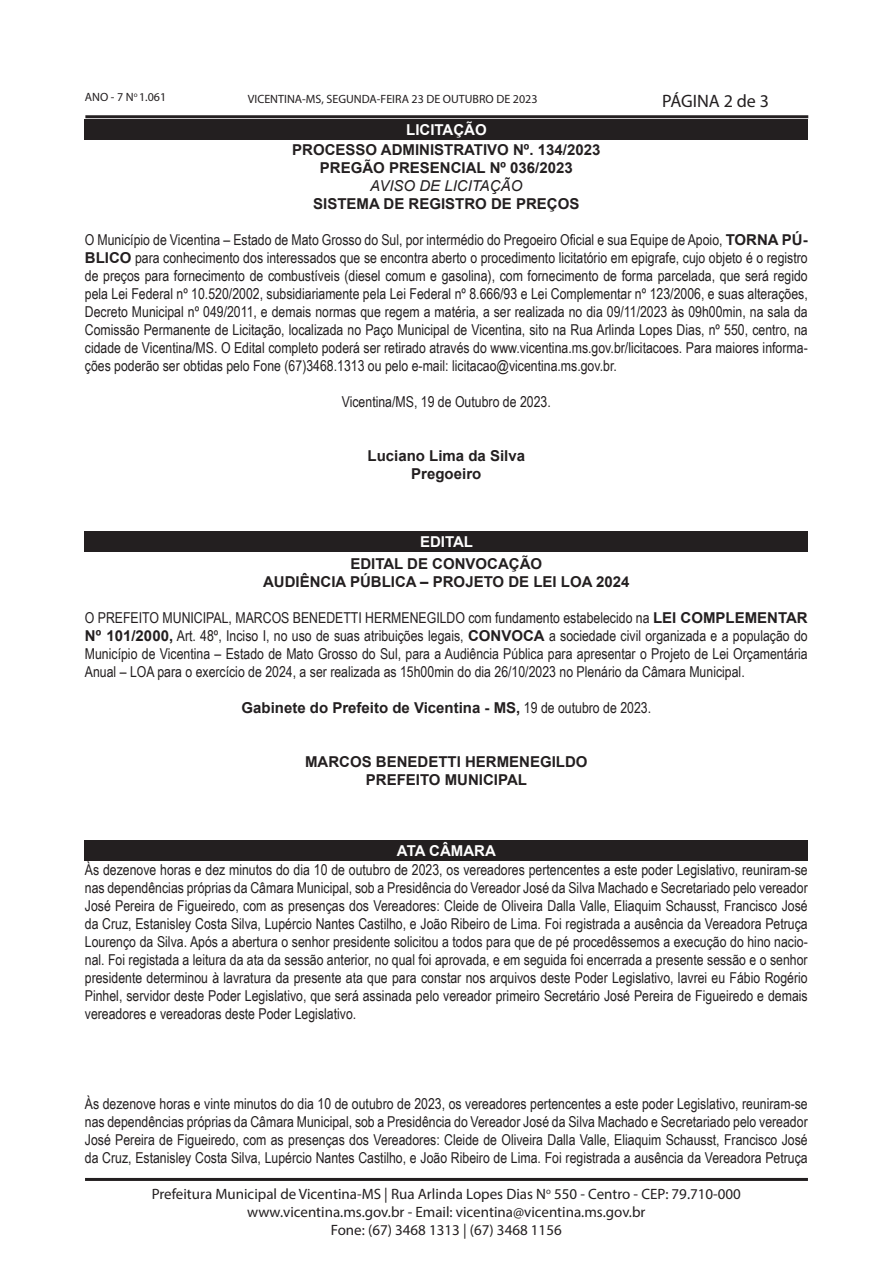
<style>
.page{position:relative;width:893px;height:1263px;background:#fff}
.page>*{position:absolute;margin:0;border:0;box-sizing:border-box;transform-origin:0 0}
.t1{font:18px "Myriad Pro";color:#231f20}
.t2{font:15px/18px "Arial Narrow";color:#231f20;text-align:justify}
.t3{font:700 15px "Arial";color:#231f20}
.t4{font:15px/18px "Myriad Pro";color:#231f20;text-align:center}
.t5{font:700 15px "Arial";color:#fff}
.t6{font:italic 15px "Arial";color:#231f20}
.t7{font:12px "Myriad Pro";color:#231f20}
.s1{font-family:"Arial";font-weight:700}
.s2{font-family:"Arial Narrow";font-weight:400}
</style>
<div class="page">
<hr style="left:85px;top:115px;width:723px;height:3px;background:#231f20">
<hr style="left:85px;top:1178px;width:723px;height:3px;background:#231f20">
<div style="left:85px;top:119px;width:723px;height:21px;background:#231f20"></div>
<div style="left:85px;top:531px;width:723px;height:21px;background:#231f20"></div>
<div style="left:85px;top:840px;width:723px;height:21px;background:#231f20"></div>
<p class="t7" style="left:85px;top:90px;width:83px">ANO - 7 N<sup>o</sup> 1.061</p>
<p class="t7" style="left:248px;top:91px;width:291px">VICENTINA-MS, SEGUNDA-FEIRA 23 DE OUTUBRO DE 2023</p>
<p class="t5" style="left:406px;top:119px;width:82px">LICITAÇÃO</p>
<p class="t1" style="left:662px;top:90px;width:108px">PÁGINA 2 de 3</p>
<p class="t3" style="left:292px;top:139px;width:310px">PROCESSO ADMINISTRATIVO Nº. 134/2023</p>
<p class="t3" style="left:320px;top:157px;width:254px">PREGÃO PRESENCIAL Nº 036/2023</p>
<p class="t6" style="left:370px;top:176px;width:154px">AVISO DE LICITAÇÃO</p>
<p class="t3" style="left:313px;top:193px;width:268px">SISTEMA DE REGISTRO DE PREÇOS</p>
<p class="t2" style="left:85px;top:230px;width:724px">O Município de Vicentina – Estado de Mato Grosso do Sul, por intermédio do Pregoeiro Oficial e sua Equipe de Apoio, <span class="s1">TORNA PÚ-BLICO</span> para conhecimento dos interessados que se encontra aberto o procedimento licitatório em epigrafe, cujo objeto é o registro de preços para fornecimento de combustíveis (diesel comum e gasolina), com fornecimento de forma parcelada, que será regido pela Lei Federal nº 10.520/2002, subsidiariamente pela Lei Federal nº 8.666/93 e Lei Complementar nº 123/2006, e suas alterações, Decreto Municipal nº 049/2011, e demais normas que regem a matéria, a ser realizada no dia 09/11/2023 às 09h00min, na sala da Comissão Permanente de Licitação, localizada no Paço Municipal de Vicentina, sito na Rua Arlinda Lopes Dias, nº 550, centro, na cidade de Vicentina/MS. O Edital completo poderá ser retirado através do www.vicentina.ms.gov.br/licitacoes. Para maiores informa&shy;ções poderão ser obtidas pelo Fone (67)3468.1313 ou pelo e-mail: licitacao@vicentina.ms.gov.br.</p>
<p class="t2" style="left:342px;top:392px;width:211px">Vicentina/MS, 19 de Outubro de 2023.</p>
<p class="t3" style="left:368px;top:445px;width:159px">Luciano Lima da Silva</p>
<p class="t3" style="left:411px;top:463px;width:72px">Pregoeiro</p>
<p class="t5" style="left:420px;top:531px;width:55px">EDITAL</p>
<p class="t3" style="left:350px;top:553px;width:193px">EDITAL DE CONVOCAÇÃO</p>
<p class="t3" style="left:263px;top:571px;width:368px">AUDIÊNCIA PÚBLICA – PROJETO DE LEI LOA 2024</p>
<p class="t2" style="left:85px;top:608px;width:724px">O PREFEITO MUNICIPAL, MARCOS BENEDETTI HERMENEGILDO com fundamento estabelecido na <span class="s1">LEI COMPLEMENTAR Nº 101/2000,</span> Art. 48º, Inciso I, no uso de suas atribuições legais, <span class="s1">CONVOCA</span> a sociedade civil organizada e a população do Município de Vicentina – Estado de Mato Grosso do Sul, para a Audiência Pública para apresentar o Projeto de Lei Orçamentária Anual – LOA para o exercício de 2024, a ser realizada as 15h00min do dia 26/10/2023 no Plenário da Câmara Municipal.</p>
<p class="t3" style="left:241px;top:697px;width:411px">Gabinete do Prefeito de Vicentina - MS, <span class="s2">19 de outubro de 2023.</span></p>
<p class="t3" style="left:305px;top:751px;width:284px">MARCOS BENEDETTI HERMENEGILDO</p>
<p class="t3" style="left:366px;top:769px;width:163px">PREFEITO MUNICIPAL</p>
<p class="t5" style="left:397px;top:840px;width:100px">ATA CÂMARA</p>
<p class="t2" style="left:85px;top:860px;width:724px">Às dezenove horas e dez minutos do dia 10 de outubro de 2023, os vereadores pertencentes a este poder Legislativo, reuniram-se nas dependências próprias da Câmara Municipal, sob a Presidência do Vereador José da Silva Machado e Secretariado pelo vereador José Pereira de Figueiredo, com as presenças dos Vereadores: Cleide de Oliveira Dalla Valle, Eliaquim Schausst, Francisco José da Cruz, Estanisley Costa Silva, Lupércio Nantes Castilho, e João Ribeiro de Lima. Foi registrada a ausência da Vereadora Petruça Lourenço da Silva. Após a abertura o senhor presidente solicitou a todos para que de pé procedêssemos a execução do hino nacio&shy;nal. Foi registada a leitura da ata da sessão anterior, no qual foi aprovada, e em seguida foi encerrada a presente sessão e o senhor presidente determinou à lavratura da presente ata que para constar nos arquivos deste Poder Legislativo, lavrei eu Fábio Rogério Pinhel, servidor deste Poder Legislativo, que será assinada pelo vereador primeiro Secretário José Pereira de Figueiredo e demais vereadores e vereadoras deste Poder Legislativo.</p>
<p class="t2" style="left:85px;top:1094px;width:724px">Às dezenove horas e vinte minutos do dia 10 de outubro de 2023, os vereadores pertencentes a este poder Legislativo, reuniram-se nas dependências próprias da Câmara Municipal, sob a Presidência do Vereador José da Silva Machado e Secretariado pelo vereador José Pereira de Figueiredo, com as presenças dos Vereadores: Cleide de Oliveira Dalla Valle, Eliaquim Schausst, Francisco José da Cruz, Estanisley Costa Silva, Lupércio Nantes Castilho, e João Ribeiro de Lima. Foi registrada a ausência da Vereadora Petruça</p>
<p class="t4" style="left:152px;top:1184px;width:591px">Prefeitura Municipal de Vicentina-MS | Rua Arlinda Lopes Dias N<sup>o</sup> 550 - Centro - CEP: 79.710-000 www.vicentina.ms.gov.br - Email: vicentina@vicentina.ms.gov.br<br>Fone: (67) 3468 1313 | (67) 3468 1156</p>
</div>
